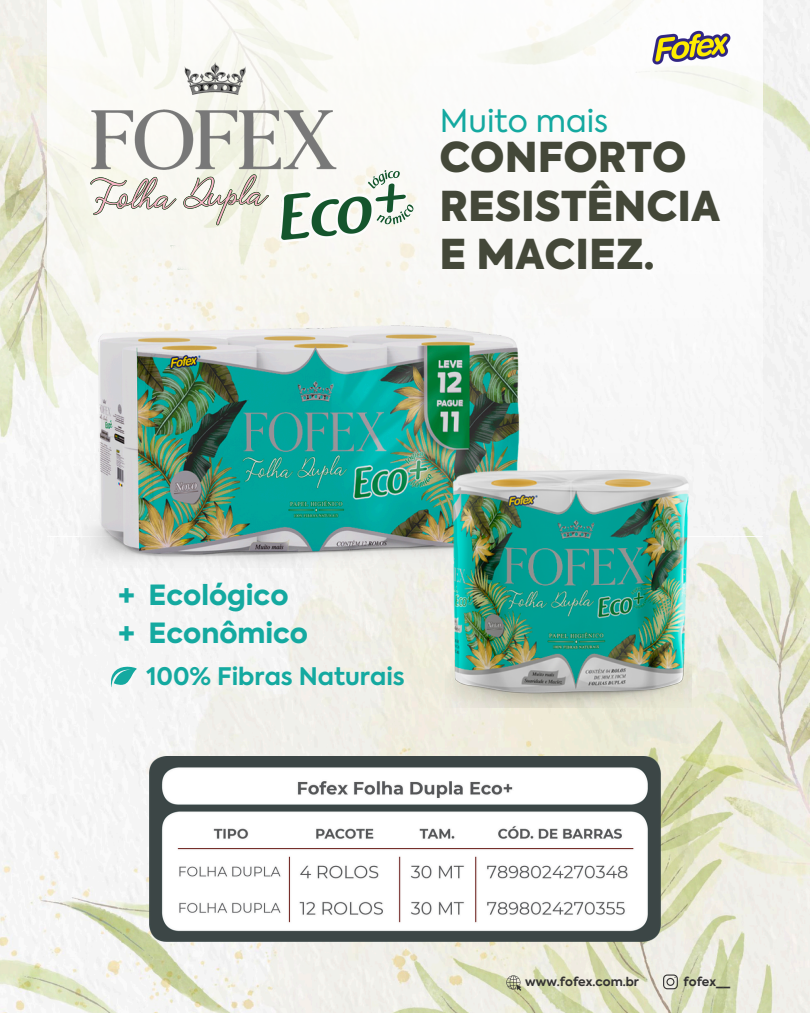
<style>
.page{position:relative;width:810px;height:1013px;background:#fff}
.page>*{position:absolute;margin:0;border:0;box-sizing:border-box;transform-origin:0 0}
.t1{font:900 40.9px/48.7px "Axiforma";color:#444839}
.t2{font:31.3px "Axiforma";color:#14a9a0}
.t3{font:800 27.7px/37.9px "Axiforma";color:#14a9a0}
.t4{font:700 24px "Axiforma";color:#14a9a0}
.t5{font:700 12.1px "Axiforma";color:#323131}
</style>
<div class="page">
<img style="left:0;top:0;width:810px;height:1012px">
<div style="left:47px;top:0;width:716px;height:536px;background:#f9f9f8"></div>
<img style="left:652px;top:30px;width:79px;height:35px">
<svg style="left:506px;top:975px;width:15px;height:15px"></svg>
<svg style="left:663px;top:974px;width:15px;height:15px"></svg>
<img style="left:30px;top:0;width:422px;height:295px">
<img style="left:81px;top:170px;width:193px;height:59px">
<img style="left:80px;top:326px;width:450px;height:241px">
<img style="left:446px;top:470px;width:245px;height:237px">
<img style="left:149px;top:756px;width:512px;height:185px">
<svg style="left:111px;top:665px;width:26px;height:24px"></svg>
<h1 class="t2" style="left:440px;top:108px;width:170px">Muito mais</h1>
<h2 class="t1" style="left:439px;top:136px;width:282px">CONFORTO<br>RESISTÊNCIA<br>E MACIEZ.</h2>
<h4 class="t3" style="left:119px;top:578px;width:191px">+ Ecológico + Econômico</h4>
<p class="t4" style="left:147px;top:666px;width:260px">100% Fibras Naturais</p>
<p class="t5" style="left:525px;top:976px;width:115px">www.fofex.com.br</p>
<p class="t5" style="left:684px;top:976px;width:48px">fofex__</p>
</div>
